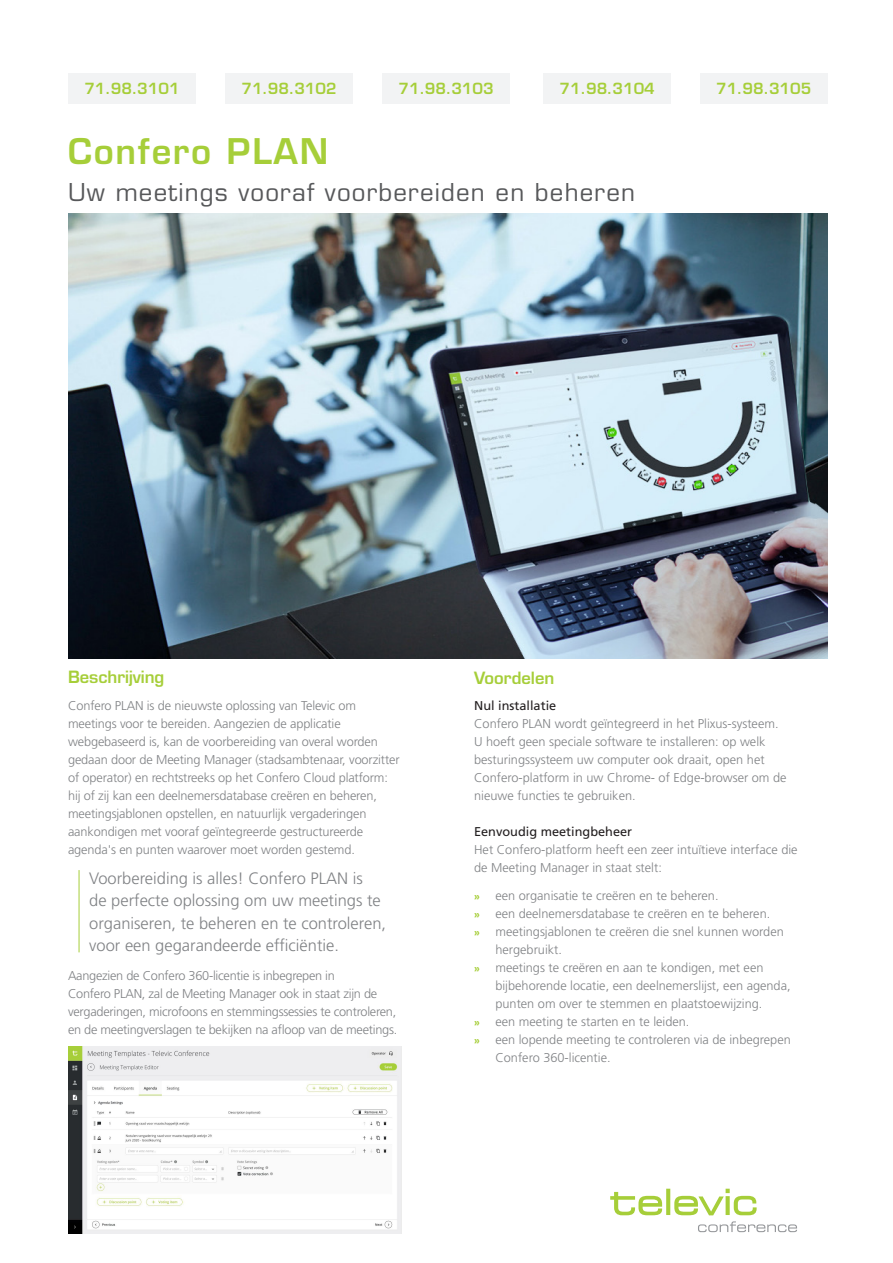
<style>
.page{position:relative;width:893px;height:1263px;background:#fff}
.page>*{position:absolute;margin:0;border:0;box-sizing:border-box;transform-origin:0 0}
.Titel_niveau_1{font:600 34.5px "Eurostile LT Std";letter-spacing:.05em;color:#a6ce39}
.Titel_niveau_2{font:24px "Eurostile LT Std";letter-spacing:.05em;color:#57585a}
.BROOD___regular{font:300 16.5px/22.5px "Frutiger LT Std";color:#808285}
.KOP_2___eurostile_de{font:600 16.5px "Eurostile LT Std";color:#a6ce39}
.DATASHEET_-_number{font:600 15px "Eurostile LT Std";color:#a6ce39}
.BROOD___regular-2{font:300 12.75px/18px "Frutiger LT Std";letter-spacing:-.01em;color:#808285}
.BROOD___regular-3{font:12.75px "Frutiger LT Std";color:#231f20}
.s1{font-weight:700;font-size:10.5px;color:#a6ce39}
</style>
<div class="page">
<svg style="left:698px;top:1221px;width:99px;height:11px"></svg>
<svg style="left:610px;top:1189px;width:147px;height:26px"></svg>
<hr style="left:79px;top:870px;width:1px;height:82px;background:#a6ce39">
<img style="left:68px;top:1046px;width:334px;height:187px">
<div style="left:225px;top:73px;width:128px;height:30px;background:#f2f3f4"></div>
<img style="left:68px;top:214px;width:760px;height:444px">
<div style="left:68px;top:73px;width:128px;height:30px;background:#f2f3f4"></div>
<div style="left:700px;top:73px;width:128px;height:30px;background:#f2f3f4"></div>
<div style="left:543px;top:73px;width:128px;height:30px;background:#f2f3f4"></div>
<div style="left:382px;top:73px;width:128px;height:30px;background:#f2f3f4"></div>
<p class="DATASHEET_-_number" style="left:84px;top:79px;width:97px">71.98.3101</p>
<p class="DATASHEET_-_number" style="left:399px;top:79px;width:97px">71.98.3103</p>
<p class="DATASHEET_-_number" style="left:560px;top:79px;width:97px">71.98.3104</p>
<p class="DATASHEET_-_number" style="left:716px;top:79px;width:97px">71.98.3105</p>
<p class="DATASHEET_-_number" style="left:241px;top:79px;width:97px">71.98.3102</p>
<p class="Titel_niveau_1" style="left:68px;top:130px;width:262px">Confero PLAN</p>
<p class="Titel_niveau_2" style="left:68px;top:178px;width:568px">Uw meetings vooraf voorbereiden en beheren</p>
<p class="KOP_2___eurostile_de" style="left:68px;top:667px;width:98px">Beschrijving</p>
<p class="BROOD___regular-2" style="left:68px;top:696px;width:333px">Confero PLAN is de nieuwste oplossing van Televic om meetings voor te bereiden. Aangezien de applicatie webgebaseerd is, kan de voorbereiding van overal worden gedaan door de Meeting Manager (stadsambtenaar, voorzitter of operator) en rechtstreeks op het Confero Cloud platform: hij of zij kan een deelnemersdatabase creëren en beheren, meetingsjablonen opstellen, en natuurlijk vergaderingen aankondigen met vooraf geïntegreerde gestructureerde agenda's en punten waarover moet worden gestemd.</p>
<p class="BROOD___regular" style="left:89px;top:867px;width:298px">Voorbereiding is alles! Confero PLAN is<br>de perfecte oplossing om uw meetings te organiseren, te beheren en te controleren, voor een gegarandeerde efficiëntie.</p>
<p class="BROOD___regular-2" style="left:68px;top:966px;width:331px">Aangezien de Confero 360-licentie is inbegrepen in<br>Confero PLAN, zal de Meeting Manager ook in staat zijn de vergaderingen, microfoons en stemmingssessies te controleren, en de meetingverslagen te bekijken na afloop van de meetings.</p>
<p class="KOP_2___eurostile_de" style="left:474px;top:667px;width:82px">Voordelen</p>
<p class="BROOD___regular-3" style="left:474px;top:698px;width:84px">Nul installatie</p>
<p class="BROOD___regular-2" style="left:474px;top:715px;width:314px">Confero PLAN wordt geïntegreerd in het Plixus-systeem.<br>U hoeft geen speciale software te installeren: op welk besturingssysteem uw computer ook draait, open het Confero-platform in uw Chrome- of Edge-browser om de nieuwe functies te gebruiken.</p>
<p class="BROOD___regular-3" style="left:474px;top:824px;width:159px">Eenvoudig meetingbeheer</p>
<p class="BROOD___regular-2" style="left:474px;top:841px;width:325px">Het Confero-platform heeft een zeer intuïtieve interface die de Meeting Manager in staat stelt:</p>
<p class="BROOD___regular-2" style="left:474px;top:887px;width:246px"><span class="s1">»</span> een organisatie te creëren en te beheren.</p>
<p class="BROOD___regular-2" style="left:474px;top:905px;width:298px"><span class="s1">»</span> een deelnemersdatabase te creëren en te beheren.</p>
<p class="BROOD___regular-2" style="left:495px;top:923px;width:290px;text-indent:-21px"><span class="s1">»</span> meetingsjablonen te creëren die snel kunnen worden hergebruikt.</p>
<p class="BROOD___regular-2" style="left:495px;top:959px;width:297px;text-indent:-21px"><span class="s1">»</span> meetings te creëren en aan te kondigen, met een bijbehorende locatie, een deelnemerslijst, een agenda, punten om over te stemmen en plaatstoewijzing.</p>
<p class="BROOD___regular-2" style="left:474px;top:1013px;width:217px"><span class="s1">»</span> een meeting te starten en te leiden.</p>
<p class="BROOD___regular-2" style="left:495px;top:1031px;width:297px;text-indent:-21px"><span class="s1">»</span> een lopende meeting te controleren via de inbegrepen<br>Confero 360-licentie.</p>
</div>
